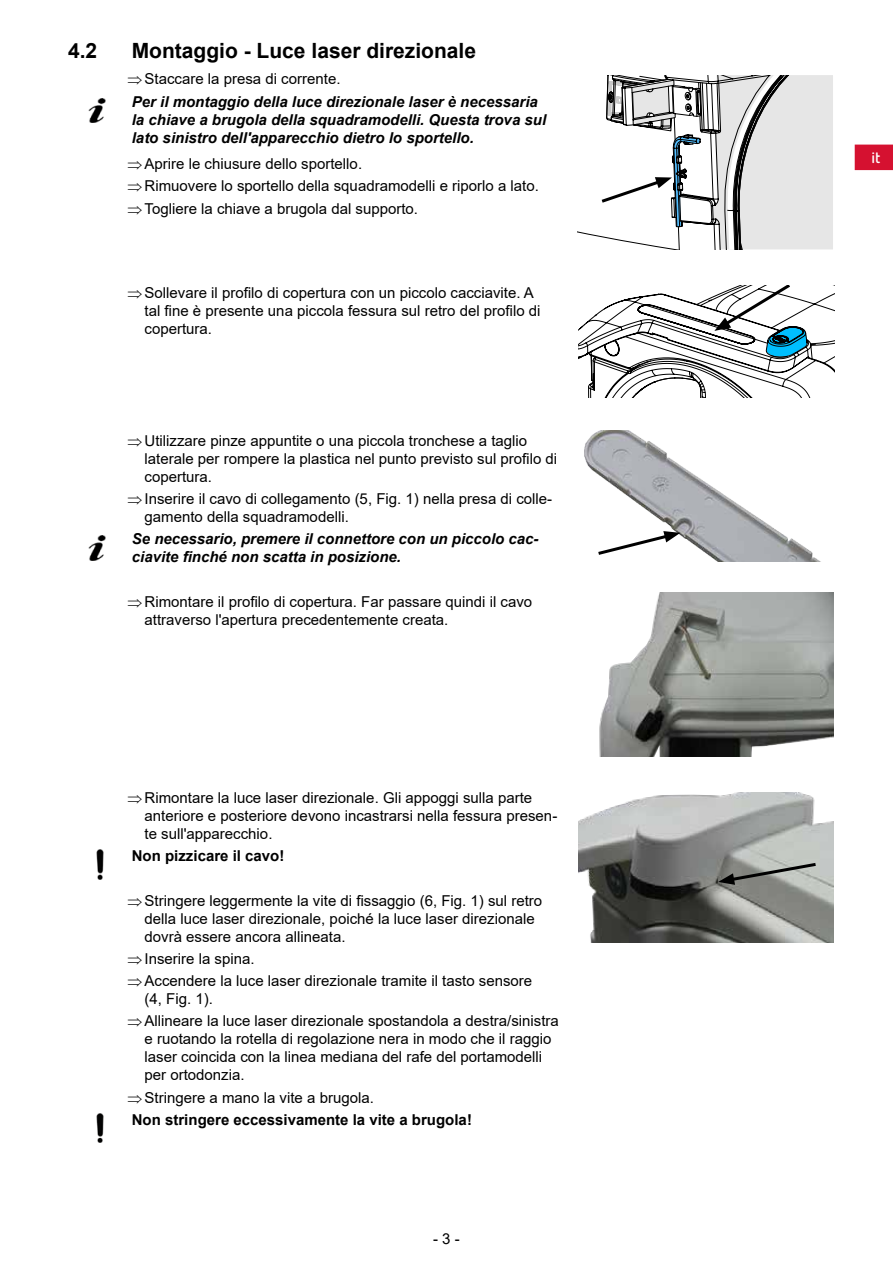
<style>
.page{position:relative;width:893px;height:1263px;background:#fff}
.page>*{position:absolute;margin:0;border:0;box-sizing:border-box;transform-origin:0 0}
.t1{font:700 21px "Arial";color:#000}
.t2{font:15px/18px "Arial";color:#000}
.t3{font:italic 700 15px/18px "Arial";color:#000}
.t4{font:700 15px/22.4px "Arial";color:#000}
.t5{font:700 15px "Netto Pro";color:#fff}
.s1{font-weight:400;font-style:normal}
.s2{font-weight:400}
</style>
<div class="page">
<div style="left:855px;top:145px;width:37px;height:24px;background:#d51130"></div>
<div style="left:855px;top:145px;width:38px;height:25px;border:2px solid #d51130"></div>
<img style="left:88px;top:98px;width:18px;height:25px">
<img style="left:88px;top:536px;width:18px;height:25px">
<img style="left:96px;top:849px;width:8px;height:30px">
<img style="left:96px;top:1113px;width:8px;height:30px">
<svg style="left:577px;top:75px;width:256px;height:174px"></svg>
<img style="left:711px;top:557px;width:109px;height:4px">
<svg style="left:578px;top:285px;width:256px;height:272px"></svg>
<img style="left:599px;top:593px;width:234px;height:163px">
<img style="left:579px;top:792px;width:255px;height:150px">
<svg style="left:718px;top:861px;width:101px;height:24px;background:#8b8e89"></svg>
<h1 class="t1" style="left:68px;top:36px;width:31px">4.2</h1>
<h1 class="t1" style="left:132px;top:36px;width:346px">Montaggio - Luce laser direzionale</h1>
<p class="t3" style="left:128px;top:68px;width:412px;line-height:22.2px">⇒<span class="s1">Staccare la presa di corrente.<br></span>Per il montaggio della luce direzionale laser è necessaria</p>
<p class="t3" style="left:132px;top:111px;width:416px">la chiave a brugola della squadramodelli. Questa trova sul lato sinistro dell'apparecchio dietro lo sportello.</p>
<p class="t2" style="left:128px;top:153px;width:413px;line-height:22.2px">⇒Aprire le chiusure dello sportello.<br>⇒Rimuovere lo sportello della squadramodelli e riporlo a lato. ⇒Togliere la chiave a brugola dal supporto.</p>
<p class="t2" style="left:145px;top:284px;width:398px;text-indent:-17px">⇒Sollevare il profilo di copertura con un piccolo cacciavite. A tal fine è presente una piccola fessura sul retro del profilo di copertura.</p>
<p class="t2" style="left:145px;top:431px;width:414px;text-indent:-17px">⇒Utilizzare pinze appuntite o una piccola tronchese a taglio laterale per rompere la plastica nel punto previsto sul profilo di copertura.</p>
<p class="t2" style="left:145px;top:489px;width:409px;text-indent:-17px">⇒Inserire il cavo di collegamento (5, Fig. 1) nella presa di colle&shy;gamento della squadramodelli.</p>
<p class="t3" style="left:132px;top:530px;width:408px">Se necessario, premere il connettore con un piccolo cac&shy;ciavite finché non scatta in posizione.</p>
<p class="t2" style="left:145px;top:592px;width:389px;text-indent:-17px">⇒Rimontare il profilo di copertura. Far passare quindi il cavo attraverso l'apertura precedentemente creata.</p>
<p class="t2" style="left:145px;top:788px;width:414px;text-indent:-17px">⇒Rimontare la luce laser direzionale. Gli appoggi sulla parte anteriore e posteriore devono incastrarsi nella fessura presen&shy;te sull'apparecchio.</p>
<p class="t4" style="left:132px;top:845px;width:154px">Non pizzicare il cavo!</p>
<p class="t2" style="left:145px;top:891px;width:399px;text-indent:-17px">⇒Stringere leggermente la vite di fissaggio (6, Fig. 1) sul retro della luce laser direzionale, poiché la luce laser direzionale dovrà essere ancora allineata.</p>
<p class="t2" style="left:128px;top:947px;width:406px;line-height:22.2px">⇒Inserire la spina.<br>⇒Accendere la luce laser direzionale tramite il tasto sensore</p>
<p class="t2" style="left:128px;top:987px;width:433px;line-height:22.2px;text-indent:17px">(4, Fig. 1).<br>⇒Allineare la luce laser direzionale spostandola a destra/sinistra</p>
<p class="t2" style="left:145px;top:1030px;width:408px">e ruotando la rotella di regolazione nera in modo che il raggio laser coincida con la linea mediana del rafe del portamodelli per ortodonzia.</p>
<p class="t4" style="left:128px;top:1086px;width:346px">⇒<span class="s2">Stringere a mano la vite a brugola.<br></span>Non stringere eccessivamente la vite a brugola!</p>
<p class="t2" style="left:433px;top:1230px;width:28px">- 3 -</p>
<p class="t5" style="left:871px;top:148px;width:10px">it</p>
</div>
